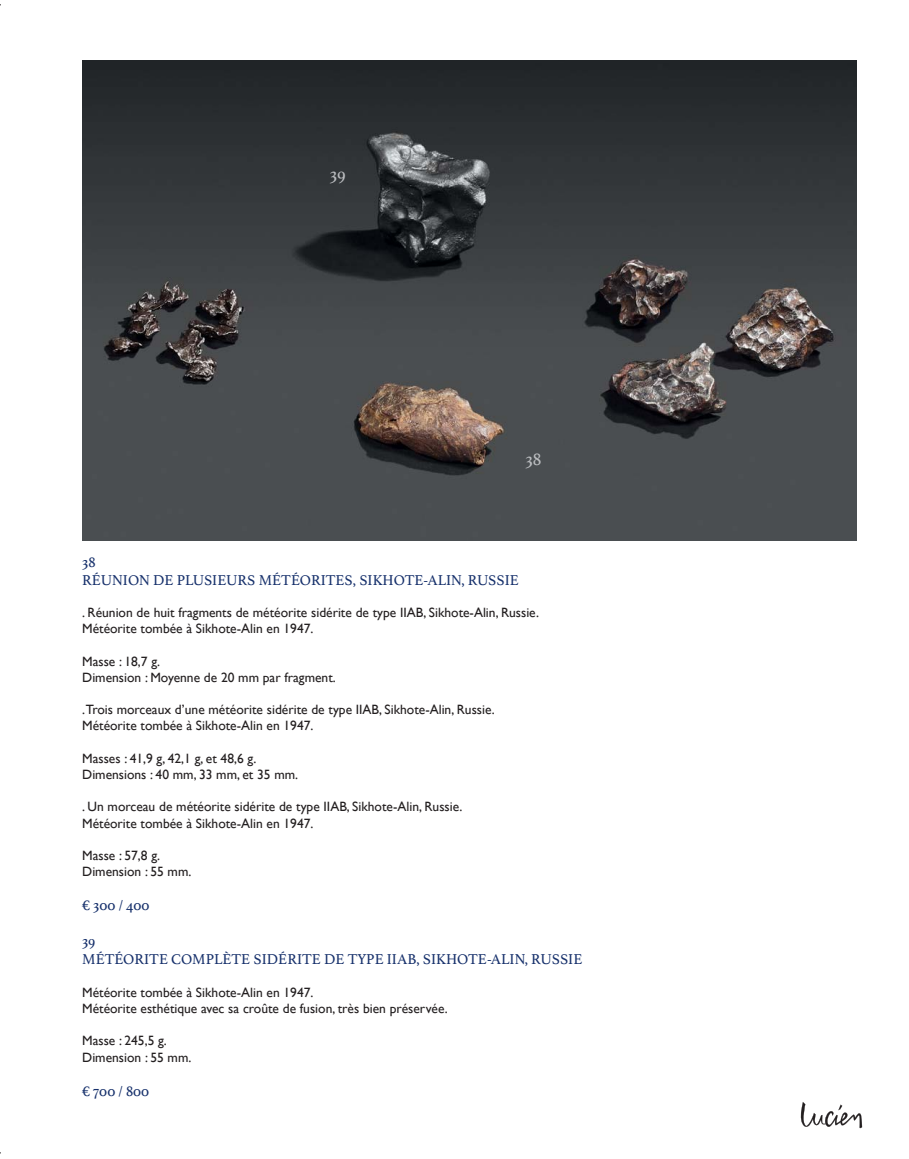
<style>
.page{position:relative;width:909px;height:1159px;background:#fff}
.page>*{position:absolute;margin:0;border:0;box-sizing:border-box;transform-origin:0 0}
.t1{font:18px "Athelas";color:#bbbdc0}
.t2{font:15px/18px "Athelas";color:#17316c}
.t3{font:13.5px/16.2px "Gill Sans";color:#231f20}
</style>
<div class="page">
<img style="left:82px;top:60px;width:774px;height:481px">
<svg style="left:800px;top:1102px;width:62px;height:27px"></svg>
<h1 class="t1" style="left:330px;top:164px;width:17px">39</h1>
<h1 class="t1" style="left:525px;top:449px;width:18px">38</h1>
<p class="t2" style="left:82px;top:553px;width:438px">38<br>RÉUNION DE PLUSIEURS MÉTÉORITES, SIKHOTE-ALIN, RUSSIE</p>
<p class="t3" style="left:82px;top:604px;width:458px">. Réunion de huit fragments de météorite sidérite de type IIAB, Sikhote-Alin, Russie.<br>Météorite tombée à Sikhote-Alin en 1947.</p>
<p class="t3" style="left:82px;top:653px;width:255px">Masse : 18,7 g.<br>Dimension : Moyenne de 20 mm par fragment.</p>
<p class="t3" style="left:82px;top:701px;width:414px">.Trois morceaux d’une météorite sidérite de type IIAB, Sikhote-Alin, Russie.<br>Météorite tombée à Sikhote-Alin en 1947.</p>
<p class="t3" style="left:82px;top:750px;width:217px">Masses : 41,9 g, 42,1 g, et 48,6 g.<br>Dimensions : 40 mm, 33 mm, et 35 mm.</p>
<p class="t3" style="left:82px;top:799px;width:382px">. Un morceau de météorite sidérite de type IIAB, Sikhote-Alin, Russie.<br>Météorite tombée à Sikhote-Alin en 1947.</p>
<p class="t3" style="left:82px;top:847px;width:111px">Masse : 57,8 g.<br>Dimension : 55 mm.</p>
<p class="t2" style="left:82px;top:897px;width:69px">€ 300 / 400</p>
<p class="t2" style="left:82px;top:933px;width:502px">39<br>MÉTÉORITE COMPLÈTE SIDÉRITE DE TYPE IIAB, SIKHOTE-ALIN, RUSSIE</p>
<p class="t3" style="left:82px;top:984px;width:367px">Météorite tombée à Sikhote-Alin en 1947.<br>Météorite esthétique avec sa croûte de fusion, très bien préservée.</p>
<p class="t3" style="left:82px;top:1033px;width:111px">Masse : 245,5 g.<br>Dimension : 55 mm.</p>
<p class="t2" style="left:82px;top:1082px;width:69px">€ 700 / 800</p>
</div>
